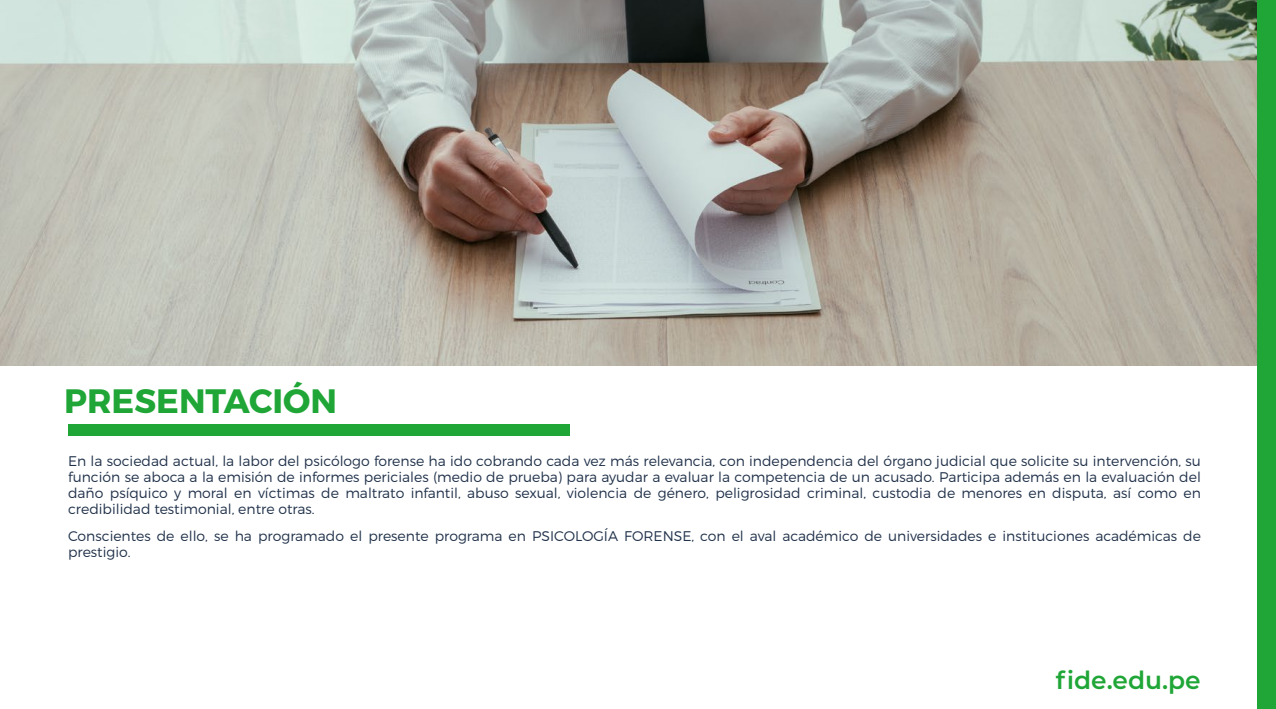
<style>
.page{position:relative;width:1276px;height:709px;background:#fff}
.page>*{position:absolute;margin:0;border:0;box-sizing:border-box;transform-origin:0 0}
.t1{font:700 33.8px "Montserrat";color:#1fa637}
.t2{font:600 24.9px "Montserrat";color:#1fa637}
.t3{font:300 14px/16px "Montserrat";color:#20314a;text-align:justify}
</style>
<div class="page">
<img style="left:0;top:0;width:1257px;height:365px">
<div style="left:1257px;top:0;width:19px;height:709px;background:#1fa637"></div>
<div style="left:68px;top:424px;width:502px;height:12px;background:#1fa637"></div>
<h1 class="t1" style="left:64px;top:380px;width:274px">PRESENTACIÓN</h1>
<p class="t3" style="left:68px;top:453px;width:1134px">En la sociedad actual, la labor del psicólogo forense ha ido cobrando cada vez más relevancia, con independencia del órgano judicial que solicite su intervención, su función se aboca a la emisión de informes periciales (medio de prueba) para ayudar a evaluar la competencia de un acusado. Participa además en la evaluación del daño psíquico y moral en víctimas de maltrato infantil, abuso sexual, violencia de género, peligrosidad criminal, custodia de menores en disputa, así como en credibilidad testimonial, entre otras.</p>
<p class="t3" style="left:68px;top:527px;width:1134px">Conscientes de ello, se ha programado el presente programa en PSICOLOGÍA FORENSE, con el aval académico de universidades e instituciones académicas de prestigio.</p>
<h2 class="t2" style="left:1055px;top:662px;width:146px">fide.edu.pe</h2>
</div>
